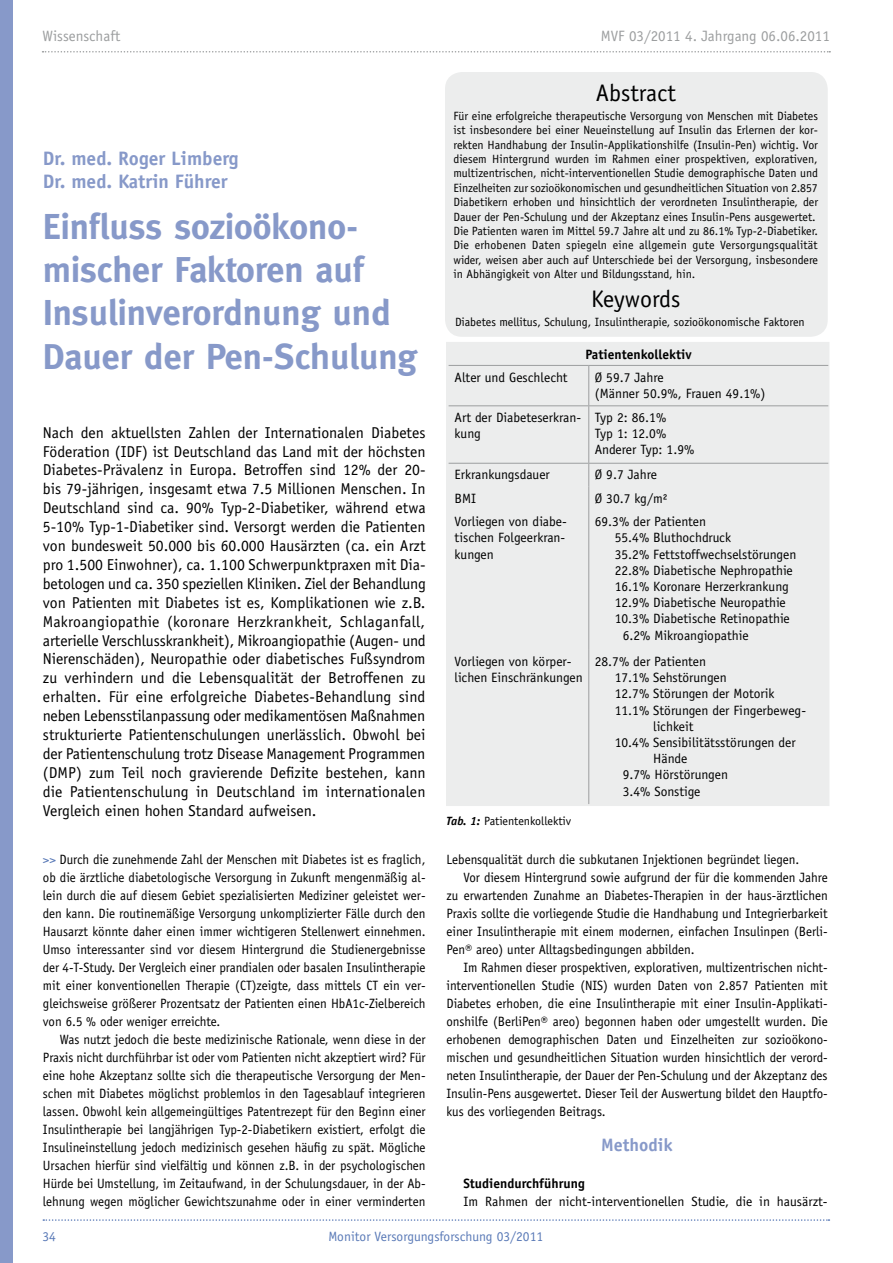
<style>
.page{position:relative;width:893px;height:1263px;background:#fff}
.page>*{position:absolute;margin:0;border:0;box-sizing:border-box;transform-origin:0 0}
.t1{font:700 36px/43.2px "Meta";color:#8799c9}
.t2{font:24px "Officina Sans";color:#000}
.t3{font:700 19.5px/23.4px "Officina Sans";color:#8799c9}
.t4{font:700 18px "Officina Sans";color:#8799c9}
.t5{font:15.75px/18.9px "Officina Sans";color:#000;text-align:justify}
.t6{font:15px "Officina Sans";color:#9c9e9f}
.t7{font:13.5px/18px "Officina Sans";color:#000;text-align:justify;scale:.96 1}
.t8{font:13.5px/16.2px "Officina Sans";color:#000}
.t9{font:700 13.5px "Officina Sans";color:#000}
.t10{font:13.5px "Officina Sans";color:#5a7ab7}
.t11{font:12px/14.4px "Officina Sans";color:#000}
.s1{color:#5a7ab7}
.s2{font-weight:700;font-style:italic}
</style>
<div class="page">
<svg style="left:43px;top:51px;width:787px;height:2px"></svg>
<svg style="left:43px;top:1219px;width:786px;height:2px"></svg>
<div style="left:0;top:0;width:13px;height:1263px;background:#8799c9"></div>
<div style="left:445px;top:72px;width:383px;height:265px;background:#eceded;border-radius:17px"></div>
<div style="left:449px;top:344px;width:378px;height:460px;background:#eceded"></div>
<hr style="left:449px;top:365px;width:140px;height:1px;background:#9c9e9f">
<hr style="left:589px;top:365px;width:240px;height:1px;background:#9c9e9f">
<hr style="left:588px;top:366px;width:1px;height:39px;background:#9c9e9f">
<hr style="left:449px;top:405px;width:140px;height:1px;background:#9c9e9f">
<hr style="left:589px;top:405px;width:240px;height:1px;background:#9c9e9f">
<hr style="left:588px;top:406px;width:1px;height:57px;background:#9c9e9f">
<hr style="left:449px;top:463px;width:140px;height:1px;background:#9c9e9f">
<hr style="left:589px;top:463px;width:240px;height:1px;background:#9c9e9f">
<svg style="left:588px;top:464px;width:1px;height:46px"></svg>
<hr style="left:588px;top:510px;width:1px;height:140px;background:#9c9e9f">
<hr style="left:588px;top:650px;width:1px;height:154px;background:#9c9e9f">
<p class="t6" style="left:43px;top:27px;width:79px">Wissenschaft</p>
<h3 class="t3" style="left:43px;top:146px;width:197px">Dr. med. Roger Limberg<br>Dr. med. Katrin Führer</h3>
<h1 class="t1" style="left:43px;top:205px;width:376px">Einfluss sozioökono&shy;mischer Faktoren auf<br>Insulinverordnung und<br>Dauer der Pen-Schulung</h1>
<p class="t5" style="left:43px;top:423px;width:384px">Nach den aktuellsten Zahlen der Internationalen Diabetes Föderation (IDF) ist Deutschland das Land mit der höchsten Diabetes-Prävalenz in Europa. Betroffen sind 12% der 20- bis 79-jährigen, insgesamt etwa 7.5 Millionen Menschen. In Deutschland sind ca. 90% Typ-2-Diabetiker, während etwa 5-10% Typ-1-Diabetiker sind. Versorgt werden die Patienten von bundesweit 50.000 bis 60.000 Hausärzten (ca. ein Arzt pro 1.500 Einwohner), ca. 1.100 Schwerpunktpraxen mit Dia&shy;betologen und ca. 350 speziellen Kliniken. Ziel der Behandlung von Patienten mit Diabetes ist es, Komplikationen wie z.B.<br>Makroangiopathie (koronare Herzkrankheit, Schlaganfall, arterielle Verschlusskrankheit), Mikroangiopathie (Augen- und Nierenschäden), Neuropathie oder diabetisches Fußsyndrom zu verhindern und die Lebensqualität der Betroffenen zu erhalten. Für eine erfolgreiche Diabetes-Behandlung sind neben Lebensstilanpassung oder medikamentösen Maßnahmen strukturierte Patientenschulungen unerlässlich. Obwohl bei der Patientenschulung trotz Disease Management Programmen (DMP) zum Teil noch gravierende Defizite bestehen, kann die Patientenschulung in Deutschland im internationalen Vergleich einen hohen Standard aufweisen.</p>
<p class="t7" style="left:43px;top:850px;width:400px"><span class="s1">&gt;&gt;</span> Durch die zunehmende Zahl der Menschen mit Diabetes ist es fraglich, ob die ärztliche diabetologische Versorgung in Zukunft mengenmäßig al&shy;lein durch die auf diesem Gebiet spezialisierten Mediziner geleistet wer&shy;den kann. Die routinemäßige Versorgung unkomplizierter Fälle durch den Hausarzt könnte daher einen immer wichtigeren Stellenwert einnehmen.<br>Umso interessanter sind vor diesem Hintergrund die Studienergebnisse der 4-T-Study. Der Vergleich einer prandialen oder basalen Insulintherapie mit einer konventionellen Therapie (CT)zeigte, dass mittels CT ein ver&shy;gleichsweise größerer Prozentsatz der Patienten einen HbA1c-Zielbereich von 6.5 % oder weniger erreichte.</p>
<p class="t7" style="left:43px;top:1030px;width:400px;text-indent:17px">Was nutzt jedoch die beste medizinische Rationale, wenn diese in der Praxis nicht durchführbar ist oder vom Patienten nicht akzeptiert wird? Für eine hohe Akzeptanz sollte sich die therapeutische Versorgung der Men&shy;schen mit Diabetes möglichst problemlos in den Tagesablauf integrieren lassen. Obwohl kein allgemeingültiges Patentrezept für den Beginn einer Insulintherapie bei langjährigen Typ-2-Diabetikern existiert, erfolgt die Insulineinstellung jedoch medizinisch gesehen häufig zu spät. Mögliche Ursachen hierfür sind vielfältig und können z.B. in der psychologischen Hürde bei Umstellung, im Zeitaufwand, in der Schulungsdauer, in der Ab&shy;lehnung wegen möglicher Gewichtszunahme oder in einer verminderten</p>
<p class="t6" style="left:601px;top:27px;width:231px">MVF 03/2011 4. Jahrgang 06.06.2011</p>
<h2 class="t2" style="left:596px;top:79px;width:82px">Abstract</h2>
<p class="t11" style="left:453px;top:109px;width:366px">Für eine erfolgreiche therapeutische Versorgung von Menschen mit Diabetes ist insbesondere bei einer Neueinstellung auf Insulin das Erlernen der kor&shy;rekten Handhabung der Insulin-Applikationshilfe (Insulin-Pen) wichtig. Vor diesem Hintergrund wurden im Rahmen einer prospektiven, explorativen, multizentrischen, nicht-interventionellen Studie demographische Daten und Einzelheiten zur sozioökonomischen und gesundheitlichen Situation von 2.857<br>Diabetikern erhoben und hinsichtlich der verordneten Insulintherapie, der Dauer der Pen-Schulung und der Akzeptanz eines Insulin-Pens ausgewertet.<br>Die Patienten waren im Mittel 59.7 Jahre alt und zu 86.1% Typ-2-Diabetiker.<br>Die erhobenen Daten spiegeln eine allgemein gute Versorgungsqualität wider, weisen aber auch auf Unterschiede bei der Versorgung, insbesondere in Abhängigkeit von Alter und Bildungsstand, hin.</p>
<h2 class="t2" style="left:591px;top:285px;width:91px">Keywords</h2>
<p class="t11" style="left:455px;top:314px;width:351px">Diabetes mellitus, Schulung, Insulintherapie, sozioökonomische Faktoren</p>
<p class="t9" style="left:585px;top:346px;width:108px">Patientenkollektiv</p>
<p class="t8" style="left:455px;top:369px;width:115px">Alter und Geschlecht</p>
<p class="t8" style="left:595px;top:369px;width:172px">Ø 59.7 Jahre<br>(Männer 50.9%, Frauen 49.1%)</p>
<p class="t8" style="left:455px;top:409px;width:128px">Art der Diabeteserkran&shy;kung</p>
<p class="t8" style="left:595px;top:409px;width:101px">Typ 2: 86.1%<br>Typ 1: 12.0%<br>Anderer Typ: 1.9%</p>
<p class="t8" style="left:455px;top:467px;width:97px">Erkrankungsdauer</p>
<p class="t8" style="left:595px;top:467px;width:64px">Ø 9.7 Jahre</p>
<p class="t8" style="left:455px;top:490px;width:23px">BMI</p>
<p class="t8" style="left:595px;top:490px;width:74px">Ø 30.7 kg/m²</p>
<p class="t8" style="left:455px;top:513px;width:114px;text-align:justify">Vorliegen von diabe&shy;tischen Folgeerkran&shy;kungen</p>
<p class="t8" style="left:595px;top:513px;width:113px">69.3% der Patienten</p>
<p class="t8" style="left:615px;top:530px;width:118px">55.4% Bluthochdruck</p>
<p class="t8" style="left:615px;top:546px;width:183px">35.2% Fettstoffwechselstörungen</p>
<p class="t8" style="left:615px;top:562px;width:180px">22.8% Diabetische Nephropathie</p>
<p class="t8" style="left:615px;top:578px;width:176px">16.1% Koronare Herzerkrankung</p>
<p class="t8" style="left:615px;top:594px;width:173px">12.9% Diabetische Neuropathie</p>
<p class="t8" style="left:615px;top:611px;width:177px">10.3% Diabetische Retinopathie</p>
<p class="t8" style="left:623px;top:627px;width:127px">6.2% Mikroangiopathie</p>
<p class="t8" style="left:455px;top:653px;width:130px">Vorliegen von körper&shy;lichen Einschränkungen</p>
<p class="t8" style="left:595px;top:653px;width:113px">28.7% der Patienten</p>
<p class="t8" style="left:615px;top:670px;width:114px">17.1% Sehstörungen</p>
<p class="t8" style="left:615px;top:686px;width:161px">12.7% Störungen der Motorik</p>
<p class="t8" style="left:615px;top:702px;width:193px">11.1% Störungen der Fingerbeweg-</p>
<p class="t8" style="left:653px;top:718px;width:42px">lichkeit</p>
<p class="t8" style="left:615px;top:734px;width:182px">10.4% Sensibilitätsstörungen der</p>
<p class="t8" style="left:653px;top:751px;width:36px">Hände</p>
<p class="t8" style="left:623px;top:767px;width:107px">9.7% Hörstörungen</p>
<p class="t8" style="left:623px;top:783px;width:79px">3.4% Sonstige</p>
<p class="t11" style="left:446px;top:813px;width:126px"><span class="s2">Tab. 1:</span> Patientenkollektiv</p>
<p class="t7" style="left:446px;top:850px;width:369px">Lebensqualität durch die subkutanen Injektionen begründet liegen.</p>
<p class="t7" style="left:463px;top:868px;width:381px">Vor diesem Hintergrund sowie aufgrund der für die kommenden Jahre</p>
<p class="t7" style="left:446px;top:886px;width:399px">zu erwartenden Zunahme an Diabetes-Therapien in der haus-ärztlichen</p>
<p class="t7" style="left:446px;top:904px;width:399px">Praxis sollte die vorliegende Studie die Handhabung und Integrierbarkeit</p>
<p class="t7" style="left:446px;top:922px;width:399px">einer Insulintherapie mit einem modernen, einfachen Insulinpen (Berli-</p>
<p class="t7" style="left:446px;top:940px;width:260px">Pen® areo) unter Alltagsbedingungen abbilden.</p>
<p class="t7" style="left:463px;top:958px;width:381px">Im Rahmen dieser prospektiven, explorativen, multizentrischen nicht-</p>
<p class="t7" style="left:446px;top:976px;width:399px">interventionellen Studie (NIS) wurden Daten von 2.857 Patienten mit</p>
<p class="t7" style="left:446px;top:994px;width:399px">Diabetes erhoben, die eine Insulintherapie mit einer Insulin-Applikati-</p>
<p class="t7" style="left:446px;top:1012px;width:399px">onshilfe (BerliPen® areo) begonnen haben oder umgestellt wurden. Die</p>
<p class="t7" style="left:446px;top:1030px;width:399px">erhobenen demographischen Daten und Einzelheiten zur sozioökono-</p>
<p class="t7" style="left:446px;top:1048px;width:399px">mischen und gesundheitlichen Situation wurden hinsichtlich der verord-</p>
<p class="t7" style="left:446px;top:1066px;width:399px">neten Insulintherapie, der Dauer der Pen-Schulung und der Akzeptanz des</p>
<p class="t7" style="left:446px;top:1084px;width:399px">Insulin-Pens ausgewertet. Dieser Teil der Auswertung bildet den Hauptfo-</p>
<p class="t7" style="left:446px;top:1102px;width:167px">kus des vorliegenden Beitrags.</p>
<h3 class="t4" style="left:601px;top:1133px;width:73px">Methodik</h3>
<p class="t9" style="left:463px;top:1175px;width:123px">Studiendurchführung</p>
<p class="t8" style="left:463px;top:1193px;width:366px">Im Rahmen der nicht-interventionellen Studie, die in hausärzt-</p>
<p class="t10" style="left:43px;top:1228px;width:15px">34</p>
<p class="t10" style="left:329px;top:1228px;width:216px">Monitor Versorgungsforschung 03/2011</p>
</div>
